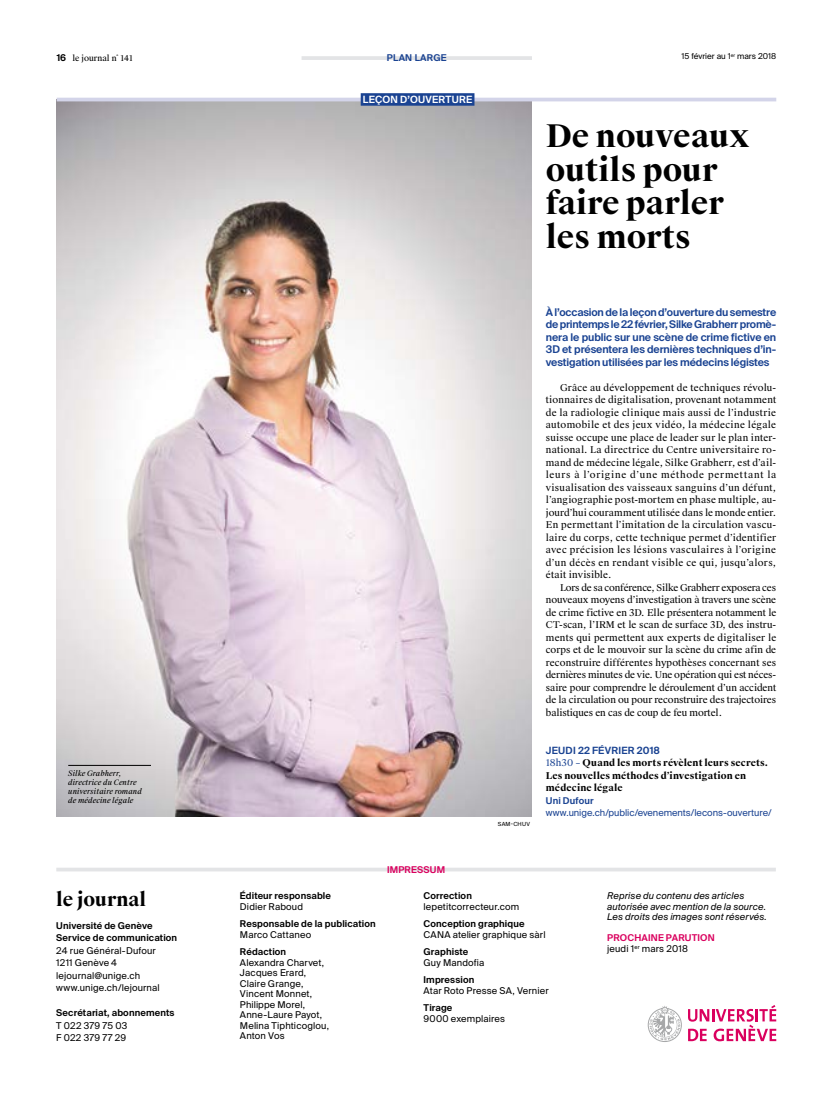
<style>
.page{position:relative;width:833px;height:1099px;background:#fff}
.page>*{position:absolute;margin:0;border:0;box-sizing:border-box;transform-origin:0 0}
.t1{font:700 31.25px/33.8px "Suisse Works";color:#000}
.t2{font:700 18.75px "Suisse Works";color:#000}
.t3{font:600 10.62px/12.5px "Suisse Intl";letter-spacing:-.01em;color:#1a4392;text-align:justify}
.t4{font:600 10px "Suisse Intl";letter-spacing:.02em;color:#1a4392}
.t5{font:600 10px "Suisse Intl";letter-spacing:.02em;color:#fff}
.t6{font:9.38px/12.5px "Suisse Works";color:#000;text-align:justify}
.t7{font:9.38px/10.5px "Suisse Intl";letter-spacing:.015em;color:#000}
.t8{font:600 9.38px/12.5px "Suisse Intl";letter-spacing:.015em;color:#000}
.t9{font:700 9.38px/12.5px "Suisse Works";letter-spacing:.005em;color:#000}
.t10{font:italic 9.38px/10.5px "Suisse Intl";letter-spacing:.015em;color:#000}
.t11{font:9.38px "Suisse Intl";letter-spacing:-.005em;color:#1a4392}
.t12{font:600 9.38px/10.5px "Suisse Intl";letter-spacing:.02em;color:#da005e}
.t13{font:600 9.38px "Suisse Intl";letter-spacing:.02em;color:#1a4392}
.t14{font:8.12px "Suisse Intl";color:#000}
.t15{font:8.12px "Suisse Works";color:#000}
.t16{font:italic 7.5px/9px "Suisse Works";color:#000}
.t17{font:5.62px "Suisse Intl";letter-spacing:.035em;color:#000}
.s1{font-family:"Suisse Intl";font-weight:600;font-size:9.38px}
.s2{font-weight:400;color:#1a4392}
.s3{font-weight:400;color:#000}
</style>
<div class="page">
<img style="left:57px;top:101px;width:474px;height:715px">
<hr style="left:301px;top:56px;width:231px;height:4px;background:#e3e4e6">
<hr style="left:57px;top:98px;width:719px;height:3px;background:#d3d4e9">
<div style="left:361px;top:93px;width:113px;height:13px;background:#1a4392"></div>
<hr style="left:68px;top:765px;width:83px;height:1px;background:#000">
<hr style="left:56px;top:868px;width:720px;height:3px;background:#e3e4e6">
<svg style="left:647px;top:1006px;width:35px;height:36px"></svg>
<svg style="left:688px;top:1005px;width:88px;height:36px"></svg>
<p class="t15" style="left:57px;top:53px;width:78px"><span class="s1">16</span> le journal n˚ 141</p>
<p class="t16" style="left:68px;top:769px;width:75px">Silke Grabherr, directrice du Centre universitaire romand de médecine légale</p>
<h2 class="t2" style="left:56px;top:888px;width:92px">le journal</h2>
<p class="t8" style="left:56px;top:919px;width:122px">Université de Genève<br>Service de communication</p>
<p class="t7" style="left:56px;top:944px;width:105px;line-height:12.5px">24 rue Général-Dufour<br>1211 Genève 4 lejournal@unige.ch www.unige.ch/lejournal</p>
<p class="t8" style="left:56px;top:1006px;width:120px">Secrétariat, abonnements</p>
<p class="t7" style="left:56px;top:1019px;width:73px;line-height:12.5px">T 022 379 75 03<br>F 022 379 77 29</p>
<p class="t13" style="left:387px;top:53px;width:61px">PLAN LARGE</p>
<p class="t5" style="left:363px;top:94px;width:111px">LEÇON D’OUVERTURE</p>
<p class="t12" style="left:387px;top:864px;width:59px">IMPRESSUM</p>
<p class="t14" style="left:681px;top:52px;width:96px">15 février au 1<sup>er</sup> mars 2018</p>
<h1 class="t1" style="left:546px;top:119px;width:205px">De nouveaux outils pour faire parler les morts</h1>
<p class="t17" style="left:498px;top:821px;width:34px">SAM-CHUV</p>
<p class="t3" style="left:546px;top:306px;width:232px">À l’occasion de la leçon d’ouverture du semestre de printemps le 22 février, Silke Grabherr promè&shy;nera le public sur une scène de crime fictive en 3D et présentera les dernières techniques d’in&shy;vestigation utilisées par les médecins légistes</p>
<p class="t6" style="left:546px;top:381px;width:232px;text-indent:14px">Grâce au développement de techniques révolu&shy;tionnaires de digitalisation, provenant notamment de la radiologie clinique mais aussi de l’industrie automobile et des jeux vidéo, la médecine légale suisse occupe une place de leader sur le plan inter&shy;national. La directrice du Centre universitaire ro&shy;mand de médecine légale, Silke Grabherr, est d’ail&shy;leurs à l’origine d’une méthode permettant la visualisation des vaisseaux sanguins d’un défunt, l’angiographie post-mortem en phase multiple, au&shy;jourd’hui couramment utilisée dans le monde entier.<br>En permettant l’imitation de la circulation vascu&shy;laire du corps, cette technique permet d’identifier avec précision les lésions vasculaires à l’origine d’un décès en rendant visible ce qui, jusqu’alors, était invisible.</p>
<p class="t6" style="left:546px;top:581px;width:232px;text-indent:14px">Lors de sa conférence, Silke Grabherr exposera ces nouveaux moyens d’investigation à travers une scène de crime fictive en 3D. Elle présentera notamment le CT-scan, l’IRM et le scan de surface 3D, des instru&shy;ments qui permettent aux experts de digitaliser le corps et de le mouvoir sur la scène du crime afin de reconstruire différentes hypothèses concernant ses dernières minutes de vie. Une opération qui est néces&shy;saire pour comprendre le déroulement d’un accident de la circulation ou pour reconstruire des trajectoires balistiques en cas de coup de feu mortel.</p>
<p class="t4" style="left:546px;top:744px;width:116px">JEUDI 22 FÉVRIER 2018</p>
<p class="t9" style="left:546px;top:756px;width:224px"><span class="s2">18h30 –</span> Quand les morts révèlent leurs secrets.<br>Les nouvelles méthodes d’investigation en médecine légale</p>
<p class="t13" style="left:546px;top:794px;width:49px">Uni Dufour</p>
<p class="t11" style="left:546px;top:807px;width:227px">www.unige.ch/public/evenements/lecons-ouverture/</p>
<p class="t8" style="left:240px;top:889px;width:93px">Éditeur responsable</p>
<p class="t7" style="left:240px;top:901px;width:65px">Didier Raboud</p>
<p class="t8" style="left:240px;top:917px;width:137px">Responsable de la publication</p>
<p class="t7" style="left:240px;top:929px;width:73px">Marco Cattaneo</p>
<p class="t8" style="left:240px;top:945px;width:48px">Rédaction</p>
<p class="t7" style="left:240px;top:957px;width:91px">Alexandra Charvet,<br>Jacques Erard,<br>Claire Grange,<br>Vincent Monnet,<br>Philippe Morel,<br>Anne-Laure Payot,<br>Melina Tiphticoglou,<br>Anton Vos</p>
<p class="t8" style="left:423px;top:889px;width:50px">Correction</p>
<p class="t7" style="left:423px;top:901px;width:97px">lepetitcorrecteur.com</p>
<p class="t8" style="left:423px;top:917px;width:103px">Conception graphique</p>
<p class="t7" style="left:423px;top:929px;width:123px">CANA atelier graphique sàrl</p>
<p class="t8" style="left:423px;top:945px;width:46px">Graphiste</p>
<p class="t7" style="left:423px;top:957px;width:62px">Guy Mandofia</p>
<p class="t8" style="left:423px;top:973px;width:52px">Impression</p>
<p class="t7" style="left:423px;top:985px;width:127px">Atar Roto Presse SA, Vernier</p>
<p class="t8" style="left:423px;top:1001px;width:30px">Tirage</p>
<p class="t7" style="left:423px;top:1013px;width:83px">9000 exemplaires</p>
<p class="t10" style="left:607px;top:890px;width:161px">Reprise du contenu des articles autorisée avec mention de la source.<br>Les droits des images sont réservés.</p>
<p class="t12" style="left:607px;top:932px;width:109px">PROCHAINE PARUTION <span class="s3">jeudi 1</span><sup>er</sup> <span class="s3">mars 2018</span></p>
</div>
